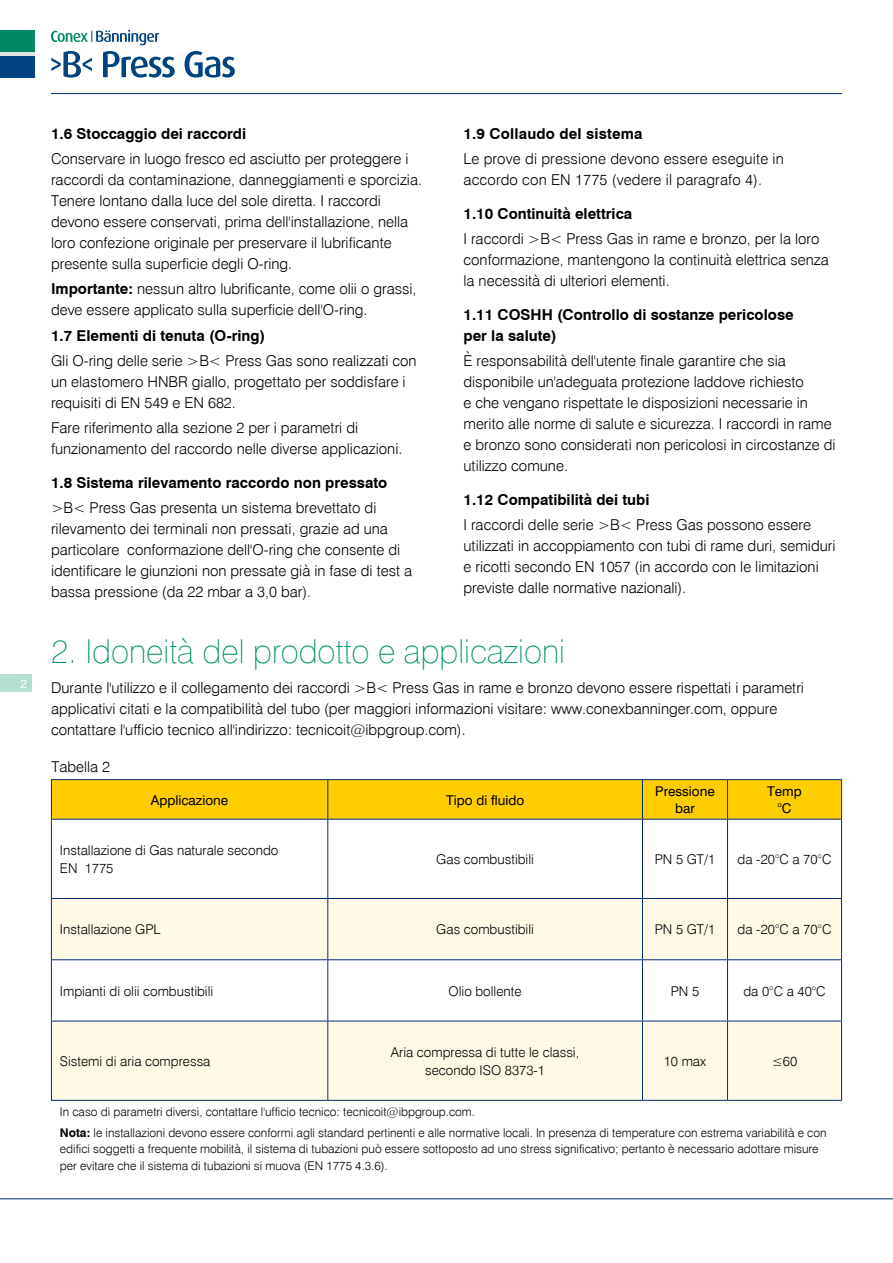
<style>
.page{position:relative;width:893px;height:1263px;background:#fff}
.page>*{position:absolute;margin:0;border:0;box-sizing:border-box;transform-origin:0 0}
.t1{font:100 33px "Swiss 721 BT";color:#00945e}
.t2{font:300 15px/21px "Swiss 721 BT";color:#000}
.t3{font:700 15px/21px "Swiss 721 BT";color:#000}
.t4{font:300 13.5px/18px "Swiss 721 BT";color:#000}
.t5{font:13.5px/16.5px "Swiss 721 BT";color:#000;text-align:center}
.t6{font:300 12px/20.7px "Swiss 721 BT";color:#000}
.t7{font:12px "Swiss 721 BT";color:#fff}
.s1{font-weight:700}
</style>
<div class="page">
<div style="left:0;top:675px;width:31px;height:17px;background:#b3dfcf"></div>
<hr style="left:0;top:1198px;width:893px;height:1px;background:#002d74">
<hr style="left:51px;top:93px;width:791px;height:1px;background:#002d74">
<svg style="left:51px;top:30px;width:108px;height:15px"></svg>
<svg style="left:51px;top:51px;width:41px;height:27px"></svg>
<svg style="left:103px;top:51px;width:72px;height:27px"></svg>
<svg style="left:185px;top:51px;width:50px;height:27px"></svg>
<div style="left:0;top:51px;width:34px;height:5px;background:#e3e3e3"></div>
<div style="left:0;top:30px;width:34px;height:21px;background:#086"></div>
<div style="left:0;top:56px;width:34px;height:22px;background:#004380"></div>
<div style="left:52px;top:780px;width:789px;height:39px;background:#ffcd00"></div>
<svg style="left:52px;top:899px;width:789px;height:201px;fill:#fffae6"></svg>
<hr style="left:51px;top:1100px;width:277px;height:1px;background:#002d74">
<hr style="left:328px;top:1100px;width:314px;height:1px;background:#002d74">
<hr style="left:642px;top:1100px;width:85px;height:1px;background:#002d74">
<hr style="left:727px;top:1100px;width:115px;height:1px;background:#002d74">
<hr style="left:51px;top:779px;width:277px;height:1px;background:#002d74">
<hr style="left:328px;top:779px;width:314px;height:1px;background:#002d74">
<hr style="left:642px;top:779px;width:85px;height:1px;background:#002d74">
<hr style="left:727px;top:779px;width:115px;height:1px;background:#002d74">
<hr style="left:51px;top:780px;width:1px;height:39px;background:#002d74">
<hr style="left:327px;top:780px;width:1px;height:39px;background:#002d74">
<hr style="left:642px;top:780px;width:1px;height:39px;background:#002d74">
<hr style="left:727px;top:780px;width:1px;height:39px;background:#002d74">
<hr style="left:841px;top:780px;width:1px;height:39px;background:#002d74">
<hr style="left:51px;top:819px;width:277px;height:1px;background:#002d74">
<hr style="left:51px;top:819px;width:1px;height:79px;background:#002d74">
<hr style="left:328px;top:819px;width:314px;height:1px;background:#002d74">
<hr style="left:327px;top:819px;width:1px;height:79px;background:#002d74">
<hr style="left:642px;top:819px;width:85px;height:1px;background:#002d74">
<hr style="left:642px;top:819px;width:1px;height:79px;background:#002d74">
<hr style="left:727px;top:819px;width:115px;height:1px;background:#002d74">
<hr style="left:727px;top:819px;width:1px;height:79px;background:#002d74">
<hr style="left:841px;top:819px;width:1px;height:79px;background:#002d74">
<hr style="left:51px;top:898px;width:277px;height:1px;background:#002d74">
<hr style="left:51px;top:899px;width:1px;height:60px;background:#002d74">
<hr style="left:328px;top:898px;width:314px;height:1px;background:#002d74">
<hr style="left:327px;top:899px;width:1px;height:60px;background:#002d74">
<hr style="left:642px;top:898px;width:85px;height:1px;background:#002d74">
<hr style="left:642px;top:899px;width:1px;height:60px;background:#002d74">
<hr style="left:727px;top:898px;width:115px;height:1px;background:#002d74">
<hr style="left:727px;top:899px;width:1px;height:60px;background:#002d74">
<hr style="left:841px;top:899px;width:1px;height:60px;background:#002d74">
<hr style="left:51px;top:959px;width:277px;height:1px;background:#002d74">
<hr style="left:51px;top:960px;width:1px;height:61px;background:#002d74">
<hr style="left:328px;top:959px;width:314px;height:1px;background:#002d74">
<hr style="left:327px;top:960px;width:1px;height:61px;background:#002d74">
<hr style="left:642px;top:959px;width:85px;height:1px;background:#002d74">
<hr style="left:642px;top:960px;width:1px;height:61px;background:#002d74">
<hr style="left:727px;top:959px;width:115px;height:1px;background:#002d74">
<hr style="left:727px;top:960px;width:1px;height:61px;background:#002d74">
<hr style="left:841px;top:960px;width:1px;height:61px;background:#002d74">
<hr style="left:51px;top:1021px;width:277px;height:1px;background:#002d74">
<hr style="left:51px;top:1021px;width:1px;height:79px;background:#002d74">
<hr style="left:328px;top:1021px;width:314px;height:1px;background:#002d74">
<hr style="left:327px;top:1021px;width:1px;height:79px;background:#002d74">
<hr style="left:642px;top:1021px;width:85px;height:1px;background:#002d74">
<hr style="left:642px;top:1021px;width:1px;height:79px;background:#002d74">
<hr style="left:727px;top:1021px;width:115px;height:1px;background:#002d74">
<hr style="left:727px;top:1021px;width:1px;height:79px;background:#002d74">
<hr style="left:841px;top:1021px;width:1px;height:79px;background:#002d74">
<p class="t7" style="left:21px;top:676px;width:8px">2</p>
<p class="t3" style="left:51px;top:123px;width:197px">1.6 Stoccaggio dei raccordi</p>
<p class="t2" style="left:51px;top:148px;width:373px">Conservare in luogo fresco ed asciutto per proteggere i raccordi da contaminazione, danneggiamenti e sporcizia.<br>Tenere lontano dalla luce del sole diretta. I raccordi devono essere conservati, prima dell'installazione, nella loro confezione originale per preservare il lubrificante presente sulla superficie degli O-ring.</p>
<p class="t2" style="left:51px;top:278px;width:367px"><span class="s1">Importante:</span> nessun altro lubrificante, come olii o grassi, deve essere applicato sulla superficie dell'O-ring.</p>
<p class="t3" style="left:51px;top:325px;width:216px">1.7 Elementi di tenuta (O-ring)</p>
<p class="t2" style="left:51px;top:350px;width:367px">Gli O-ring delle serie &gt;B&lt; Press Gas sono realizzati con un elastomero HNBR giallo, progettato per soddisfare i requisiti di EN 549 e EN 682.</p>
<p class="t2" style="left:51px;top:417px;width:353px">Fare riferimento alla sezione 2 per i parametri di funzionamento del raccordo nelle diverse applicazioni.</p>
<p class="t3" style="left:51px;top:472px;width:338px">1.8 Sistema rilevamento raccordo non pressato</p>
<p class="t2" style="left:51px;top:497px;width:363px">&gt;B&lt; Press Gas presenta un sistema brevettato di rilevamento dei terminali non pressati, grazie ad una particolare conformazione dell'O-ring che consente di identificare le giunzioni non pressate già in fase di test a bassa pressione (da 22 mbar a 3,0 bar).</p>
<h1 class="t1" style="left:51px;top:632px;width:515px">2. Idoneità del prodotto e applicazioni</h1>
<p class="t2" style="left:51px;top:677px;width:754px">Durante l'utilizzo e il collegamento dei raccordi &gt;B&lt; Press Gas in rame e bronzo devono essere rispettati i parametri applicativi citati e la compatibilità del tubo (per maggiori informazioni visitare: www.conexbanninger.com, oppure contattare l'ufficio tecnico all'indirizzo: tecnicoit@ibpgroup.com).</p>
<p class="t2" style="left:51px;top:756px;width:60px">Tabella 2</p>
<p class="t5" style="left:151px;top:791px;width:79px">Applicazione</p>
<p class="t5" style="left:446px;top:791px;width:80px">Tipo di fluido</p>
<p class="t5" style="left:655px;top:783px;width:61px">Pressione bar</p>
<p class="t5" style="left:767px;top:783px;width:36px">Temp °C</p>
<p class="t4" style="left:60px;top:841px;width:220px">Installazione di Gas naturale secondo<br>EN 1775</p>
<p class="t4" style="left:436px;top:850px;width:99px">Gas combustibili</p>
<p class="t4" style="left:655px;top:850px;width:62px">PN 5 GT/1</p>
<p class="t4" style="left:738px;top:850px;width:95px">da -20°C a 70°C</p>
<p class="t3" style="left:463px;top:123px;width:181px">1.9 Collaudo del sistema</p>
<p class="t2" style="left:463px;top:148px;width:322px">Le prove di pressione devono essere eseguite in accordo con EN 1775 (vedere il paragrafo 4).</p>
<p class="t3" style="left:463px;top:203px;width:170px">1.10 Continuità elettrica</p>
<p class="t2" style="left:463px;top:228px;width:367px">I raccordi &gt;B&lt; Press Gas in rame e bronzo, per la loro conformazione, mantengono la continuità elettrica senza la necessità di ulteriori elementi.</p>
<p class="t3" style="left:463px;top:304px;width:332px">1.11 COSHH (Controllo di sostanze pericolose per la salute)</p>
<p class="t2" style="left:463px;top:350px;width:374px">È responsabilità dell'utente finale garantire che sia disponibile un'adeguata protezione laddove richiesto<br>e che vengano rispettate le disposizioni necessarie in merito alle norme di salute e sicurezza. I raccordi in rame e bronzo sono considerati non pericolosi in circostanze di utilizzo comune.</p>
<p class="t3" style="left:463px;top:489px;width:187px">1.12 Compatibilità dei tubi</p>
<p class="t2" style="left:463px;top:514px;width:374px">I raccordi delle serie &gt;B&lt; Press Gas possono essere utilizzati in accoppiamento con tubi di rame duri, semiduri e ricotti secondo EN 1057 (in accordo con le limitazioni previste dalle normative nazionali).</p>
<p class="t4" style="left:60px;top:920px;width:102px">Installazione GPL</p>
<p class="t4" style="left:436px;top:920px;width:99px">Gas combustibili</p>
<p class="t4" style="left:655px;top:920px;width:62px">PN 5 GT/1</p>
<p class="t4" style="left:738px;top:920px;width:95px">da -20°C a 70°C</p>
<p class="t4" style="left:60px;top:981px;width:155px">Impianti di olii combustibili</p>
<p class="t4" style="left:449px;top:981px;width:75px">Olio bollente</p>
<p class="t4" style="left:671px;top:981px;width:30px">PN 5</p>
<p class="t4" style="left:743px;top:981px;width:84px">da 0°C a 40°C</p>
<p class="t4" style="left:60px;top:1052px;width:152px">Sistemi di aria compressa</p>
<p class="t4" style="left:391px;top:1043px;width:190px;text-align:center">Aria compressa di tutte le classi, secondo ISO 8373-1</p>
<p class="t4" style="left:664px;top:1052px;width:44px">10 max</p>
<p class="t4" style="left:772px;top:1052px;width:27px">≤60</p>
<p class="t6" style="left:60px;top:1101px;width:768px">In caso di parametri diversi, contattare l'ufficio tecnico: tecnicoit@ibpgroup.com.<br><span class="s1">Nota:</span> le installazioni devono essere conformi agli standard pertinenti e alle normative locali. In presenza di temperature con estrema variabilità e con</p>
<p class="t6" style="left:60px;top:1140px;width:760px;line-height:16.5px">edifici soggetti a frequente mobilità, il sistema di tubazioni può essere sottoposto ad uno stress significativo; pertanto è necessario adottare misure per evitare che il sistema di tubazioni si muova (EN 1775 4.3.6).</p>
</div>
